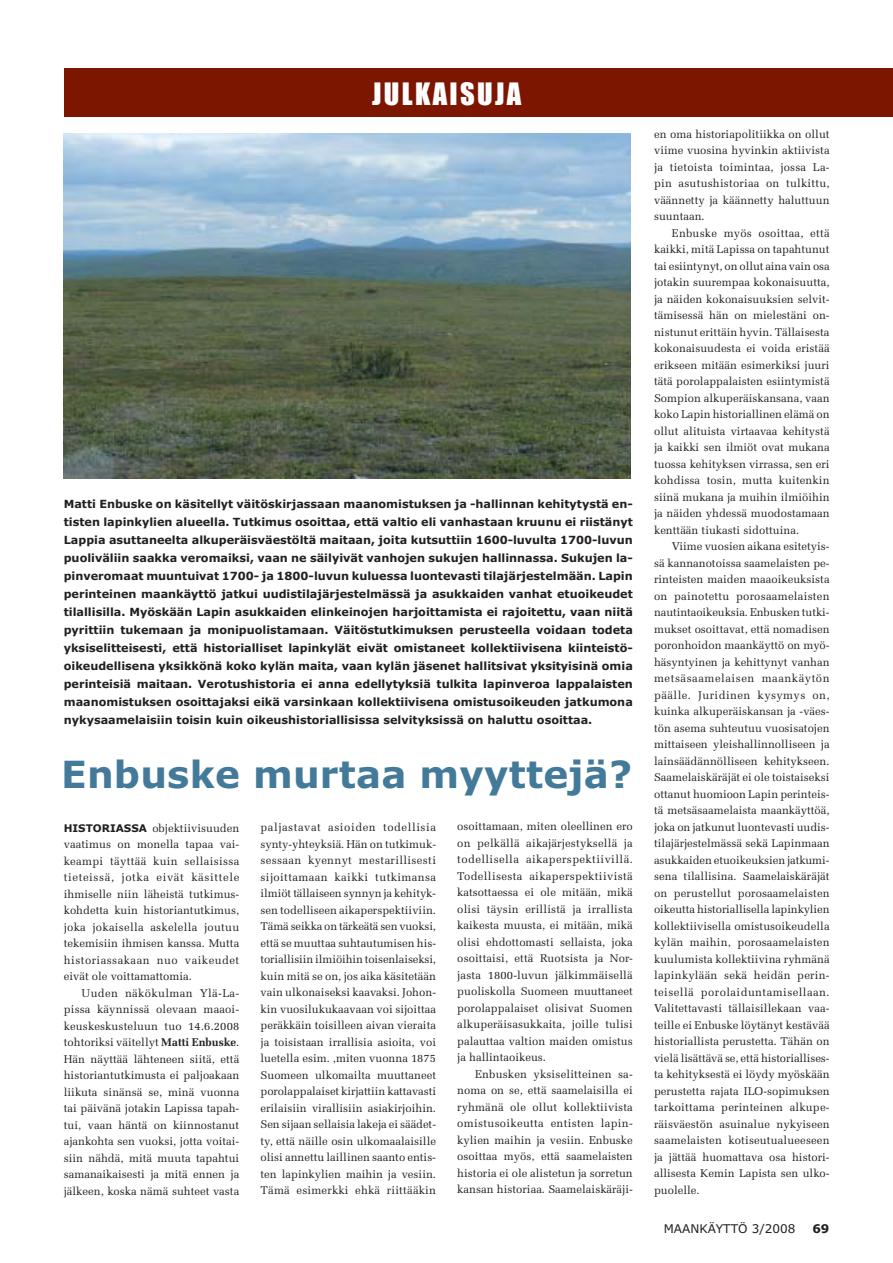
<style>
.page{position:relative;width:893px;height:1263px;background:#fff}
.page>*{position:absolute;margin:0;border:0;box-sizing:border-box;transform-origin:0 0}
.t1{font:700 37.5px "MS Verdana";letter-spacing:.005em;color:#437a9a}
.t2{font:28.5px "MS Impact";letter-spacing:.085em;color:#fff}
.t3{font:12px "MS Verdana";color:#231f20}
.t4{font:700 12px "MS Verdana";color:#231f20}
.t5{font:11.25px/16.5px "Melior";color:#231f20;text-align:justify}
.t6{font:700 11.25px/18px "MS Verdana";color:#231f20;text-align:justify}
.s1{font-family:"MS Verdana";font-weight:700;font-size:10.5px}
.s2{font-weight:700}
</style>
<div class="page">
<div style="left:64px;top:68px;width:828px;height:49px;background:#7c1600"></div>
<img style="left:64px;top:133px;width:567px;height:345px">
<h2 class="t2" style="left:372px;top:82px;width:151px">JULKAISUJA</h2>
<p class="t6" style="left:64px;top:496px;width:570px">Matti Enbuske on käsitellyt väitöskirjassaan maanomistuksen ja -hallinnan kehitytystä en&shy;tisten lapinkylien alueella. Tutkimus osoittaa, että valtio eli vanhastaan kruunu ei riistänyt Lappia asuttaneelta alkuperäisväestöltä maitaan, joita kutsuttiin 1600-luvulta 1700-luvun puoliväliin saakka veromaiksi, vaan ne säilyivät vanhojen sukujen hallinnassa. Sukujen la&shy;pinveromaat muuntuivat 1700- ja 1800-luvun kuluessa luontevasti tilajärjestelmään. Lapin perinteinen maankäyttö jatkui uudistilajärjestelmässä ja asukkaiden vanhat etuoikeudet tilallisilla. Myöskään Lapin asukkaiden elinkeinojen harjoittamista ei rajoitettu, vaan niitä pyrittiin tukemaan ja monipuolistamaan. Väitöstutkimuksen perusteella voidaan todeta yksiselitteisesti, että historialliset lapinkylät eivät omistaneet kollektiivisena kiinteistö&shy;oikeudellisena yksikkönä koko kylän maita, vaan kylän jäsenet hallitsivat yksityisinä omia perinteisiä maitaan. Verotushistoria ei anna edellytyksiä tulkita lapinveroa lappalaisten maanomistuksen osoittajaksi eikä varsinkaan kollektiivisena omistusoikeuden jatkumona nykysaamelaisiin toisin kuin oikeushistoriallisissa selvityksissä on haluttu osoittaa.</p>
<h1 class="t1" style="left:61px;top:757px;width:572px">Enbuske murtaa myyttejä?</h1>
<p class="t5" style="left:64px;top:821px;width:177px"><span class="s1">HISTORIASSA</span> objektiivisuuden vaatimus on monella tapaa vai&shy;keampi täyttää kuin sellaisissa tieteissä, jotka eivät käsittele ihmiselle niin läheistä tutkimus&shy;kohdetta kuin historiantutkimus, joka jokaisella askelella joutuu tekemisiin ihmisen kanssa. Mutta historiassakaan nuo vaikeudet eivät ole voittamattomia.</p>
<p class="t5" style="left:64px;top:986px;width:177px;text-indent:18px">Uuden näkökulman Ylä-La&shy;pissa käynnissä olevaan maaoi&shy;keuskeskusteluun tuo 14.6.2008 tohtoriksi väitellyt <span class="s2">Matti Enbuske</span>.<br>Hän näyttää lähteneen siitä, että historiantutkimusta ei paljoakaan liikuta sinänsä se, minä vuonna tai päivänä jotakin Lapissa tapah&shy;tui, vaan häntä on kiinnostanut ajankohta sen vuoksi, jotta voitai&shy;siin nähdä, mitä muuta tapahtui samanaikaisesti ja mitä ennen ja jälkeen, koska nämä suhteet vasta</p>
<p class="t5" style="left:260px;top:820px;width:177px">paljastavat asioiden todellisia synty-yhteyksiä. Hän on tutkimuk&shy;sessaan kyennyt mestarillisesti sijoittamaan kaikki tutkimansa ilmiöt tällaiseen synnyn ja kehityk&shy;sen todelliseen aikaperspektiiviin.<br>Tämä seikka on tärkeätä sen vuoksi, että se muuttaa suhtautumisen his&shy;toriallisiin ilmiöihin toisenlaiseksi, kuin mitä se on, jos aika käsitetään vain ulkonaiseksi kaavaksi. Johon&shy;kin vuosilukukaavaan voi sijoittaa peräkkäin toisilleen aivan vieraita ja toisistaan irrallisia asioita, voi lue tella esim. ,miten vuonna 1875<br>Suomeen ulkomailta muuttaneet porolappalaiset kirjattiin kattavasti erilaisiin virallisiin asiakirjoihin.<br>Sen sijaan sellaisia lakeja ei säädet&shy;ty, että näille osin ulkomaalaisille olisi annettu laillinen saanto entis&shy;ten lapinkylien maihin ja vesiin.<br>Tämä esimerkki ehkä riittääkin</p>
<p class="t5" style="left:457px;top:819px;width:177px">osoittamaan, miten oleellinen ero on pelkällä aikajärjestyksellä ja todellisella aikaperspektiivillä.<br>Todellisesta aikaperspektiivistä katsottaessa ei ole mitään, mikä olisi täysin erillistä ja irrallista kaikesta muusta, ei mitään, mikä olisi ehdottomasti sellaista, joka osoittaisi, että Ruotsista ja Nor&shy;jasta 1800-luvun jälkimmäisellä puoliskolla Suomeen muuttaneet porolappalaiset olisivat Suomen alkuperäisasukkaita, joille tulisi palauttaa valtion maiden omistus ja hallintaoikeus.</p>
<p class="t5" style="left:457px;top:1067px;width:177px;text-indent:18px">Enbusken yksiselitteinen sa&shy;noma on se, että saamelaisilla ei ryhmänä ole ollut kollektiivista omistusoikeutta entisten lapin&shy;kylien maihin ja vesiin. Enbuske osoittaa myös, että saamelaisten historia ei ole alistetun ja sorretun kansan historiaa. Saamelaiskäräji-</p>
<p class="t5" style="left:654px;top:127px;width:177px">en oma historiapolitiikka on ollut viime vuosina hyvinkin aktiivista ja tietoista toimintaa, jossa La&shy;pin asutushistoriaa on tulkittu, väännetty ja käännetty haluttuun suuntaan.</p>
<p class="t5" style="left:654px;top:226px;width:177px;text-indent:18px">Enbuske myös osoittaa, että kaikki, mitä Lapissa on tapahtunut tai esiintynyt, on ollut aina vain osa jotakin suurempaa kokonaisuutta, ja näiden kokonaisuuksien selvit&shy;tämisessä hän on mielestäni on&shy;nistunut erittäin hyvin. Tällaisesta kokonaisuudesta ei voida eristää erikseen mitään esimerkiksi juuri tätä porolappalaisten esiintymistä Sompion alkuperäiskansana, vaan koko Lapin historiallinen elämä on ollut alituista virtaavaa kehitystä ja kaikki sen ilmiöt ovat mukana tuossa kehityksen virrassa, sen eri kohdissa tosin, mutta kuitenkin siinä mukana ja muihin ilmiöihin ja näiden yhdessä muodostamaan kenttään tiukasti sidottuina.</p>
<p class="t5" style="left:654px;top:539px;width:177px;text-indent:18px">Viime vuosien aikana esitetyis&shy;sä kannanotoissa saamelaisten pe&shy;rinteisten maiden maaoikeuksista on painotettu porosaamelaisten nautintaoikeuksia. Enbusken tutki&shy;mukset osoittavat, että nomadisen poronhoidon maankäyttö on myö&shy;häsyntyinen ja kehittynyt vanhan metsäsaamelaisen maankäytön päälle. Juridinen kysymys on, kuinka alkuperäiskansan ja -väes&shy;tön asema suhteutuu vuosisatojen mittaiseen yleishallinnolliseen ja lainsäädännölliseen kehitykseen.<br>Saamelaiskäräjät ei ole toistaiseksi ottanut huomioon Lapin perinteis&shy;tä metsäsaamelaista maankäyttöä, joka on jatkunut luontevasti uudis&shy;tilajärjestelmässä sekä Lapinmaan asukkaiden etuoikeuksien jatkumi&shy;sena tilallisina. Saamelaiskäräjät on perustellut porosaamelaisten oikeutta historiallisella lapinkylien kollektiivisella omistusoikeudella kylän maihin, porosaamelaisten kuulumista kollektiivina ryhmänä lapinkylään sekä heidän perin&shy;teisellä porolaiduntamisellaan.<br>Valitettavasti tällaisillekaan vaa&shy;teille ei Enbuske löytänyt kestävää historiallista perustetta. Tähän on vielä lisättävä se, että historiallises&shy;ta kehityksestä ei löydy myöskään perustetta rajata ILO-sopimuksen tarkoittama perinteinen alkupe&shy;räisväestön asuinalue nykyiseen saamelaisten kotiseutualueeseen ja jättää huomattava osa histori&shy;allisesta Kemin Lapista sen ulko&shy;puolelle.</p>
<p class="t3" style="left:663px;top:1223px;width:133px">MAANKÄYTTÖ 3/2008</p>
<p class="t4" style="left:812px;top:1223px;width:19px">69</p>
</div>
